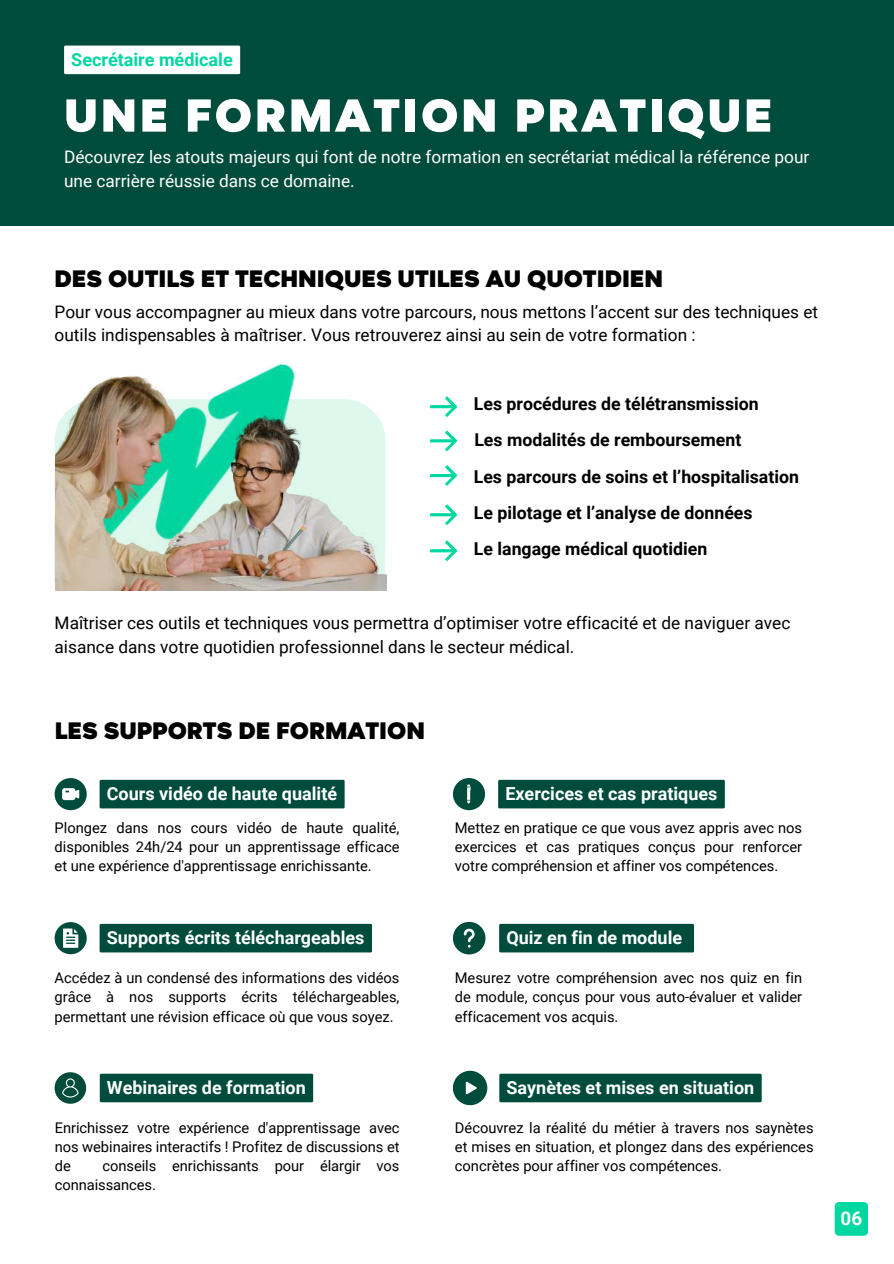
<style>
.page{position:relative;width:894px;height:1264px;background:#fff}
.page>*{position:absolute;margin:0;border:0;box-sizing:border-box;transform-origin:0 0}
.t1{font:900 52.5px "Magenos";letter-spacing:.055em;color:#fff}
.t2{font:900 27px "Magenos";color:#000}
.t3{font:700 18.9px "Roboto";color:#fff}
.t4{font:700 18px "Roboto";color:#fff}
.t5{font:700 18px "Roboto";color:#00d7a1}
.t6{font:700 17.7px/36.5px "Roboto";color:#000}
.t7{font:17.25px/23.7px "Roboto";color:#000}
.t8{font:17.25px/23.7px "Roboto";color:#fff}
.t9{font:14.7px/19.2px "Roboto";color:#000;text-align:justify}
</style>
<div class="page">
<svg style="left:430px;top:396px;width:27px;height:21px"></svg>
<svg style="left:430px;top:430px;width:27px;height:21px"></svg>
<svg style="left:430px;top:465px;width:27px;height:21px"></svg>
<svg style="left:430px;top:504px;width:27px;height:21px"></svg>
<div style="left:834px;top:1201px;width:33px;height:34px;background:#00d7a1;border-radius:4px"></div>
<svg style="left:55px;top:778px;width:32px;height:33px"></svg>
<svg style="left:55px;top:922px;width:32px;height:32px"></svg>
<svg style="left:453px;top:778px;width:32px;height:32px"></svg>
<svg style="left:453px;top:921px;width:32px;height:33px"></svg>
<div style="left:0;top:0;width:893px;height:225px;background:#004c3c"></div>
<img style="left:56px;top:371px;width:331px;height:219px">
<svg style="left:430px;top:540px;width:27px;height:21px"></svg>
<svg style="left:55px;top:1072px;width:32px;height:31px"></svg>
<svg style="left:453px;top:1070px;width:34px;height:35px"></svg>
<div style="left:100px;top:779px;width:244px;height:29px;background:#004c3c"></div>
<div style="left:100px;top:923px;width:272px;height:29px;background:#004c3c"></div>
<div style="left:498px;top:779px;width:226px;height:29px;background:#004c3c"></div>
<div style="left:499px;top:923px;width:194px;height:29px;background:#004c3c"></div>
<div style="left:64px;top:46px;width:176px;height:28px;background:#fff"></div>
<div style="left:100px;top:1073px;width:213px;height:29px;background:#004c3c"></div>
<div style="left:499px;top:1073px;width:262px;height:29px;background:#004c3c"></div>
<p class="t5" style="left:71px;top:49px;width:163px">Secrétaire médicale</p>
<h1 class="t1" style="left:64px;top:88px;width:709px">UNE FORMATION PRATIQUE</h1>
<p class="t8" style="left:64px;top:145px;width:746px">Découvrez les atouts majeurs qui font de notre formation en secrétariat médical la référence pour une carrière réussie dans ce domaine.</p>
<h2 class="t2" style="left:55px;top:264px;width:609px">DES OUTILS ET TECHNIQUES UTILES AU QUOTIDIEN</h2>
<p class="t7" style="left:55px;top:300px;width:764px">Pour vous accompagner au mieux dans votre parcours, nous mettons l’accent sur des techniques et outils indispensables à maîtriser. Vous retrouverez ainsi au sein de votre formation :</p>
<p class="t6" style="left:474px;top:385px;width:286px">Les procédures de télétransmission<br>Les modalités de remboursement</p>
<p class="t6" style="left:473px;top:459px;width:326px">Les parcours de soins et l’hospitalisation</p>
<p class="t6" style="left:474px;top:495px;width:280px">Le pilotage et l’analyse de données</p>
<p class="t6" style="left:474px;top:531px;width:235px">Le langage médical quotidien</p>
<p class="t7" style="left:55px;top:611px;width:737px">Maîtriser ces outils et techniques vous permettra d’optimiser votre efficacité et de naviguer avec aisance dans votre quotidien professionnel dans le secteur médical.</p>
<h2 class="t2" style="left:55px;top:716px;width:371px">LES SUPPORTS DE FORMATION</h2>
<p class="t4" style="left:107px;top:783px;width:232px">Cours vidéo de haute qualité</p>
<p class="t4" style="left:505px;top:783px;width:213px">Exercices et cas pratiques</p>
<p class="t9" style="left:55px;top:818px;width:346px">Plongez dans nos cours vidéo de haute qualité, disponibles 24h/24 pour un apprentissage efficace et une expérience d'apprentissage enrichissante.</p>
<p class="t9" style="left:454px;top:818px;width:349px">Mettez en pratique ce que vous avez appris avec nos exercices et cas pratiques conçus pour renforcer votre compréhension et affiner vos compétences.</p>
<p class="t4" style="left:107px;top:927px;width:259px">Supports écrits téléchargeables</p>
<p class="t4" style="left:506px;top:927px;width:177px">Quiz en fin de module</p>
<p class="t9" style="left:55px;top:968px;width:346px">Accédez à un condensé des informations des vidéos grâce à nos supports écrits téléchargeables, permettant une révision efficace où que vous soyez.</p>
<p class="t9" style="left:454px;top:968px;width:349px">Mesurez votre compréhension avec nos quiz en fin de module, conçus pour vous auto-évaluer et valider efficacement vos acquis.</p>
<p class="t4" style="left:107px;top:1077px;width:200px">Webinaires de formation</p>
<p class="t4" style="left:506px;top:1077px;width:249px">Saynètes et mises en situation</p>
<p class="t9" style="left:55px;top:1117px;width:346px">Enrichissez votre expérience d'apprentissage avec nos webinaires interactifs ! Profitez de discussions et de</p>
<p class="t9" style="left:455px;top:1117px;width:360px">Découvrez la réalité du métier à travers nos saynètes et mises en situation, et plongez dans des expériences concrètes pour affiner vos compétences.</p>
<p class="t9" style="left:55px;top:1156px;width:346px;text-indent:48px">conseils enrichissants pour élargir vos connaissances.</p>
<p class="t3" style="left:840px;top:1207px;width:23px">06</p>
</div>
